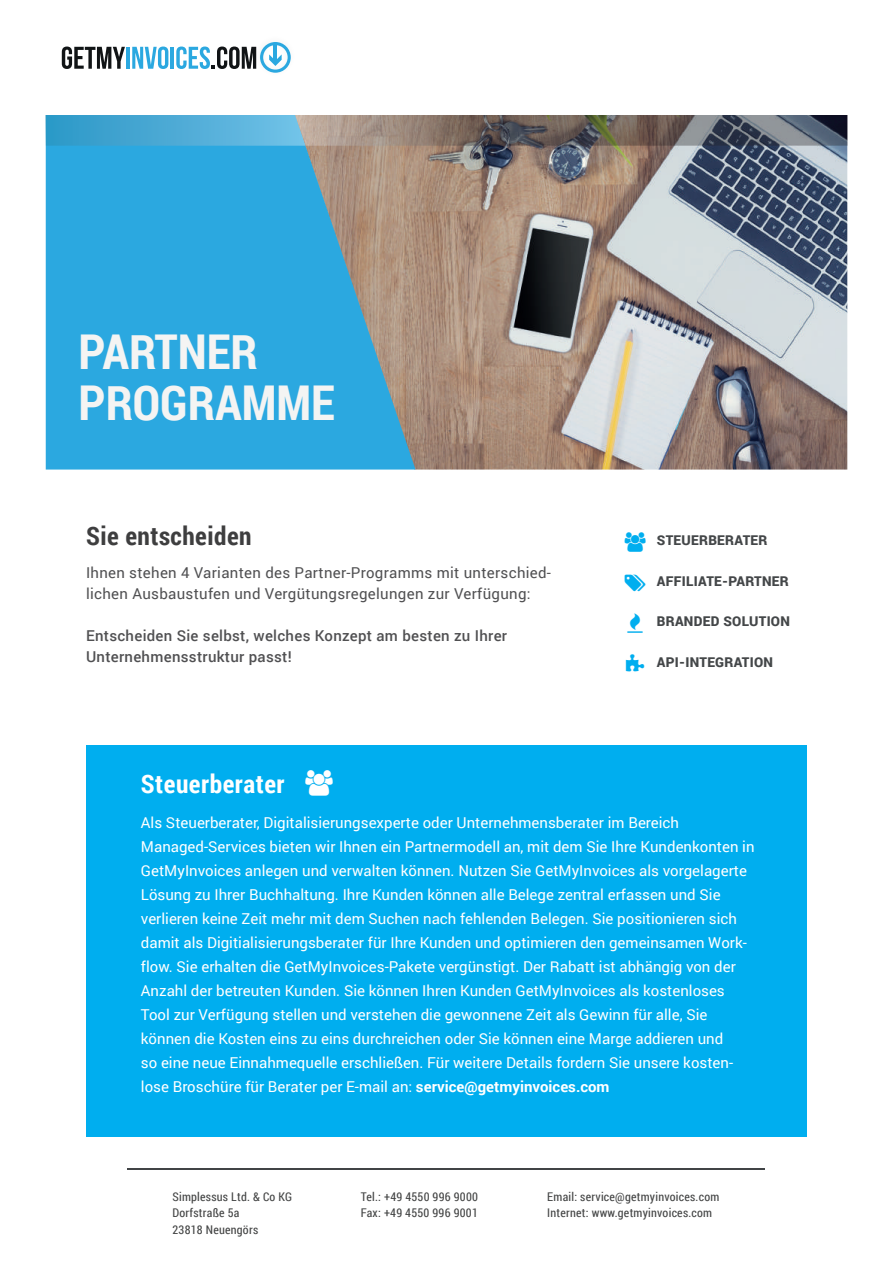
<style>
.page{position:relative;width:893px;height:1263px;background:#fff}
.page>*{position:absolute;margin:0;border:0;box-sizing:border-box;transform-origin:0 0}
.t1{font:700 48px/51px "Roboto Condensed";color:#f4f4f3}
.t2{font:700 25.5px "Roboto Condensed";letter-spacing:.02em;color:#3e3e3f}
.t3{font:700 25.5px "Roboto Condensed";letter-spacing:.02em;color:#fff}
.t4{font:15px/24px "Roboto";color:#fff}
.t5{font:15px/21px "Roboto";letter-spacing:.02em;color:#505052}
.t6{font:500 15px/21px "Roboto";letter-spacing:.02em;color:#505052}
.t7{font:900 13.5px "Roboto";letter-spacing:.02em;color:#444749}
.t8{font:12px/16.5px "Roboto Condensed";letter-spacing:.02em;color:#434444}
.s1{font-weight:700}
</style>
<div class="page">
<div style="left:87px;top:746px;width:720px;height:391px;background:#00aeef"></div>
<img style="left:416px;top:146px;width:431px;height:324px">
<svg style="left:46px;top:146px;width:370px;height:324px;background:#3fa5d1"></svg>
<svg style="left:45px;top:115px;width:803px;height:31px;background:#67808c"></svg>
<hr style="left:128px;top:1168px;width:637px;height:1px;background:#414446">
<svg style="left:62px;top:47px;width:63px;height:22px"></svg>
<hr style="left:126px;top:47px;width:4px;height:22px;background:#2ba8e0">
<svg style="left:132px;top:47px;width:36px;height:22px"></svg>
<hr style="left:171px;top:47px;width:3px;height:22px;background:#2ba8e0">
<svg style="left:176px;top:42px;width:115px;height:31px"></svg>
<h1 class="t1" style="left:79px;top:324px;width:258px">PARTNER<br>PROGRAMME</h1>
<h2 class="t2" style="left:86px;top:518px;width:167px">Sie entscheiden</h2>
<p class="t5" style="left:86px;top:562px;width:466px">Ihnen stehen 4 Varianten des Partner-Programms mit unterschied&shy;lichen Ausbaustufen und Vergütungsregelungen zur Verfügung:</p>
<p class="t6" style="left:86px;top:625px;width:423px">Entscheiden Sie selbst, welches Konzept am besten zu Ihrer<br>Unternehmensstruktur passt!</p>
<h2 class="t3" style="left:141px;top:766px;width:145px">Steuerberater</h2>
<p class="t7" style="left:657px;top:531px;width:112px">STEUERBERATER</p>
<p class="t7" style="left:657px;top:571px;width:133px">AFFILIATE-PARTNER</p>
<p class="t7" style="left:657px;top:612px;width:135px">BRANDED SOLUTION</p>
<p class="t7" style="left:657px;top:652px;width:118px">API-INTEGRATION</p>
<p class="t4" style="left:141px;top:810px;width:615px">Als Steuerberater, Digitalisierungsexperte oder Unternehmensberater im Bereich Managed-Services bieten wir Ihnen ein Partnermodell an, mit dem Sie Ihre Kundenkonten in GetMyInvoices anlegen und verwalten können. Nutzen Sie GetMyInvoices als vorgelagerte Lösung zu Ihrer Buchhaltung. Ihre Kunden können alle Belege zentral erfassen und Sie verlieren keine Zeit mehr mit dem Suchen nach fehlenden Belegen. Sie positionieren sich damit als Digitialisierungsberater für Ihre Kunden und optimieren den gemeinsamen Work&shy;flow. Sie erhalten die GetMyInvoices-Pakete vergünstigt. Der Rabatt ist abhängig von der Anzahl der betreuten Kunden. Sie können Ihren Kunden GetMyInvoices als kostenloses Tool zur Verfügung stellen und verstehen die gewonnene Zeit als Gewinn für alle, Sie können die Kosten eins zu eins durchreichen oder Sie können eine Marge addieren und<br>so eine neue Einnahmequelle erschließen. Für weitere Details fordern Sie unsere kosten&shy;lose Broschüre für Berater per E-mail an: <span class="s1">service@getmyinvoices.com</span></p>
<p class="t8" style="left:172px;top:1188px;width:121px">Simplessus Ltd. &amp; Co KG<br>Dorfstraße 5a<br>23818 Neuengörs</p>
<p class="t8" style="left:361px;top:1188px;width:119px">Tel.: +49 4550 996 9000<br>Fax: +49 4550 996 9001</p>
<p class="t8" style="left:547px;top:1188px;width:174px">Email: service@getmyinvoices.com<br>Internet: www.getmyinvoices.com</p>
</div>
